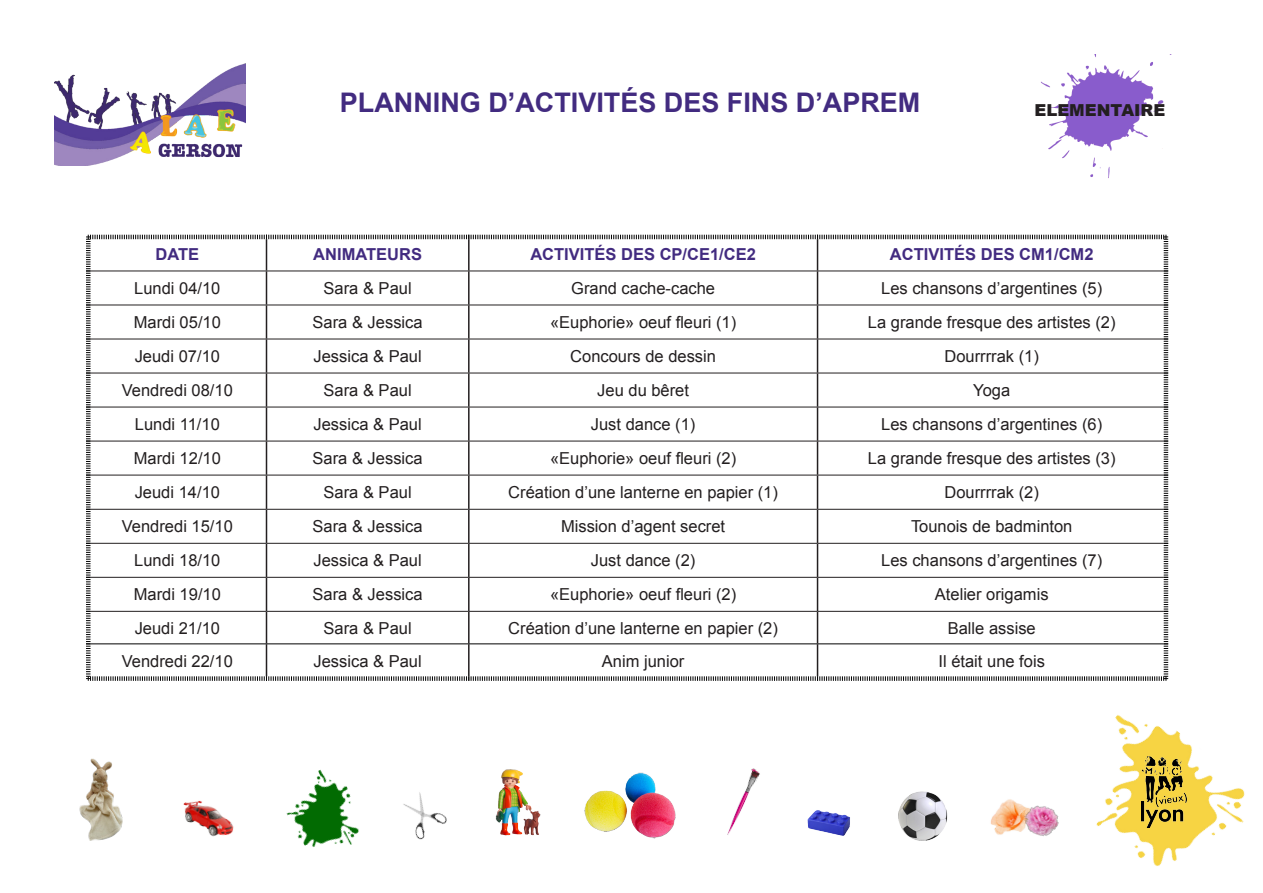
<style>
.page{position:relative;width:1263px;height:893px;background:#fff}
.page>*{position:absolute;margin:0;border:0;box-sizing:border-box;transform-origin:0 0}
.t1{font:700 27px "Arial";color:#422b80}
.t2{font:16.5px "Arial";color:#231f20}
.t3{font:700 16.5px "Arial";color:#422b80}
.t4{font:900 16.5px "Arial";color:#231f20}
</style>
<div class="page">
<img style="left:54px;top:63px;width:191px;height:103px">
<img style="left:1041px;top:54px;width:131px;height:125px">
<img style="left:807px;top:810px;width:43px;height:26px">
<img style="left:79px;top:758px;width:43px;height:82px">
<img style="left:286px;top:769px;width:73px;height:78px">
<img style="left:403px;top:792px;width:44px;height:48px">
<img style="left:183px;top:800px;width:51px;height:37px">
<img style="left:727px;top:768px;width:33px;height:67px">
<img style="left:898px;top:791px;width:50px;height:49px">
<img style="left:495px;top:769px;width:46px;height:67px">
<img style="left:584px;top:772px;width:92px;height:67px">
<img style="left:990px;top:799px;width:29px;height:36px">
<img style="left:1019px;top:803px;width:33px;height:33px">
<svg style="left:86px;top:235px;width:1082px;height:446px"></svg>
<img style="left:1052px;top:715px;width:193px;height:151px">
<img style="left:1142px;top:756px;width:44px;height:72px">
<p class="t1" style="left:340px;top:85px;width:582px">PLANNING D’ACTIVITÉS DES FINS D’APREM</p>
<p class="t4" style="left:1034px;top:98px;width:132px">ELEMENTAIRE</p>
<p class="t3" style="left:156px;top:243px;width:45px">DATE</p>
<p class="t3" style="left:313px;top:243px;width:110px">ANIMATEURS</p>
<p class="t3" style="left:530px;top:243px;width:227px">ACTIVITÉS DES CP/CE1/CE2</p>
<p class="t3" style="left:890px;top:243px;width:205px">ACTIVITÉS DES CM1/CM2</p>
<p class="t2" style="left:134px;top:277px;width:88px">Lundi 04/10</p>
<p class="t2" style="left:324px;top:277px;width:90px">Sara &amp; Paul</p>
<p class="t2" style="left:571px;top:277px;width:145px">Grand cache-cache</p>
<p class="t2" style="left:881px;top:277px;width:223px">Les chansons d’argentines (5)</p>
<p class="t2" style="left:134px;top:311px;width:89px">Mardi 05/10</p>
<p class="t2" style="left:313px;top:311px;width:112px">Sara &amp; Jessica</p>
<p class="t2" style="left:550px;top:311px;width:188px">«Euphorie» oeuf fleuri (1)</p>
<p class="t2" style="left:868px;top:311px;width:249px">La grande fresque des artistes (2)</p>
<p class="t2" style="left:135px;top:345px;width:87px">Jeudi 07/10</p>
<p class="t2" style="left:314px;top:345px;width:110px">Jessica &amp; Paul</p>
<p class="t2" style="left:570px;top:345px;width:147px">Concours de dessin</p>
<p class="t2" style="left:944px;top:345px;width:96px">Dourrrrak (1)</p>
<p class="t2" style="left:122px;top:379px;width:112px">Vendredi 08/10</p>
<p class="t2" style="left:324px;top:379px;width:90px">Sara &amp; Paul</p>
<p class="t2" style="left:597px;top:379px;width:93px">Jeu du bêret</p>
<p class="t2" style="left:973px;top:379px;width:39px">Yoga</p>
<p class="t2" style="left:135px;top:413px;width:87px">Lundi 11/10</p>
<p class="t2" style="left:314px;top:413px;width:110px">Jessica &amp; Paul</p>
<p class="t2" style="left:591px;top:413px;width:106px">Just dance (1)</p>
<p class="t2" style="left:881px;top:413px;width:223px">Les chansons d’argentines (6)</p>
<p class="t2" style="left:134px;top:447px;width:89px">Mardi 12/10</p>
<p class="t2" style="left:313px;top:447px;width:112px">Sara &amp; Jessica</p>
<p class="t2" style="left:550px;top:447px;width:188px">«Euphorie» oeuf fleuri (2)</p>
<p class="t2" style="left:868px;top:447px;width:249px">La grande fresque des artistes (3)</p>
<p class="t2" style="left:135px;top:482px;width:87px">Jeudi 14/10</p>
<p class="t2" style="left:324px;top:482px;width:90px">Sara &amp; Paul</p>
<p class="t2" style="left:508px;top:482px;width:271px">Création d’une lanterne en papier (1)</p>
<p class="t2" style="left:944px;top:482px;width:96px">Dourrrrak (2)</p>
<p class="t2" style="left:122px;top:516px;width:112px">Vendredi 15/10</p>
<p class="t2" style="left:313px;top:516px;width:112px">Sara &amp; Jessica</p>
<p class="t2" style="left:561px;top:516px;width:166px">Mission d’agent secret</p>
<p class="t2" style="left:911px;top:516px;width:163px">Tounois de badminton</p>
<p class="t2" style="left:134px;top:550px;width:88px">Lundi 18/10</p>
<p class="t2" style="left:314px;top:550px;width:110px">Jessica &amp; Paul</p>
<p class="t2" style="left:591px;top:550px;width:106px">Just dance (2)</p>
<p class="t2" style="left:881px;top:550px;width:223px">Les chansons d’argentines (7)</p>
<p class="t2" style="left:134px;top:584px;width:89px">Mardi 19/10</p>
<p class="t2" style="left:313px;top:584px;width:112px">Sara &amp; Jessica</p>
<p class="t2" style="left:550px;top:584px;width:188px">«Euphorie» oeuf fleuri (2)</p>
<p class="t2" style="left:935px;top:584px;width:115px">Atelier origamis</p>
<p class="t2" style="left:135px;top:617px;width:87px">Jeudi 21/10</p>
<p class="t2" style="left:324px;top:617px;width:90px">Sara &amp; Paul</p>
<p class="t2" style="left:508px;top:617px;width:271px">Création d’une lanterne en papier (2)</p>
<p class="t2" style="left:948px;top:617px;width:90px">Balle assise</p>
<p class="t2" style="left:122px;top:651px;width:112px">Vendredi 22/10</p>
<p class="t2" style="left:314px;top:651px;width:110px">Jessica &amp; Paul</p>
<p class="t2" style="left:602px;top:651px;width:84px">Anim junior</p>
<p class="t2" style="left:938px;top:651px;width:108px">Il était une fois</p>
</div>
